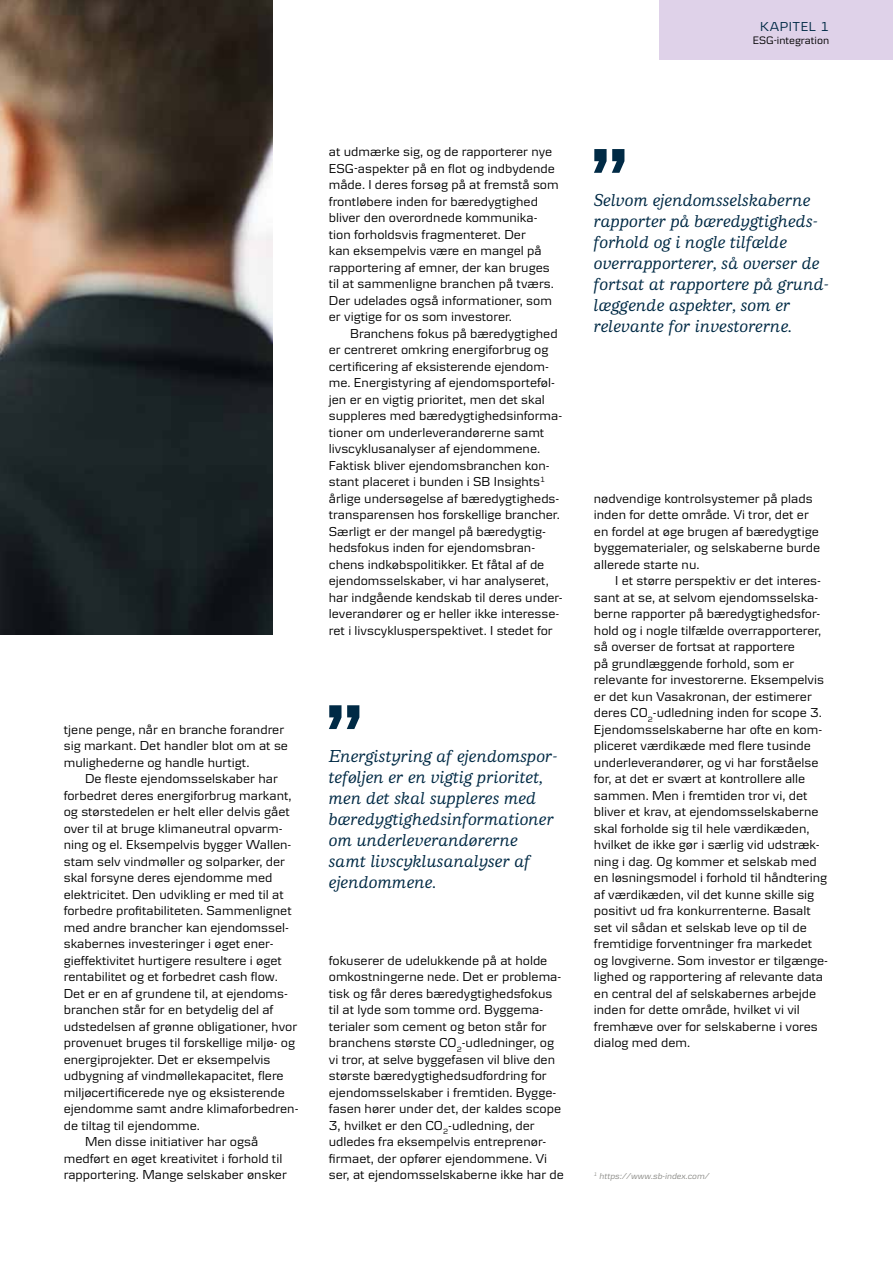
<style>
.page{position:relative;width:893px;height:1263px;background:#fff}
.page>*{position:absolute;margin:0;border:0;box-sizing:border-box;transform-origin:0 0}
.t1{font:italic 500 18px/21px "Danske Human";color:#002a45}
.t2{font:13.5px/16.5px "Danske Textv 2";color:#000}
.t3{font:13.5px "Danske Textv 2";letter-spacing:.04em;color:#002a45}
.t4{font:11.25px "Danske Textv 2";color:#000}
.t5{font:italic 9px "Danske Textv 2";color:#8c8c88}
</style>
<div class="page">
<img style="left:0;top:0;width:272px;height:635px">
<svg style="left:329px;top:705px;width:30px;height:24px"></svg>
<div style="left:659px;top:0;width:234px;height:60px;background:#dfd2e9"></div>
<svg style="left:594px;top:149px;width:30px;height:24px"></svg>
<p class="t3" style="left:760px;top:19px;width:70px">KAPITEL 1</p>
<p class="t4" style="left:753px;top:34px;width:78px">ESG-integration</p>
<p class="t2" style="left:329px;top:143px;width:231px">at udmærke sig, og de rapporterer nye ESG-aspekter på en flot og indbydende måde. I deres forsøg på at fremstå som frontløbere inden for bæredygtighed bliver den overordnede kommunika&shy;tion forholdsvis fragmenteret. Der<br>kan eksempelvis være en mangel på rapportering af emner, der kan bruges til at sammenligne branchen på tværs.<br>Der udelades også informationer, som er vigtige for os som investorer.</p>
<p class="t2" style="left:329px;top:325px;width:235px;text-indent:21px">Branchens fokus på bæredygtighed er centreret omkring energiforbrug og certificering af eksisterende ejendom&shy;me. Energistyring af ejendomsporteføl&shy;jen er en vigtig prioritet, men det skal suppleres med bæredygtighedsinforma&shy;tioner om underleverandørerne samt livscyklusanalyser af ejendommene.<br>Faktisk bliver ejendomsbranchen kon&shy;stant placeret i bunden i SB Insights<sup>1 </sup>årlige undersøgelse af bæredygtigheds&shy;transparensen hos forskellige brancher.<br>Særligt er der mangel på bæredygtig&shy;hedsfokus inden for ejendomsbran&shy;chens indkøbspolitikker. Et fåtal af de ejendomsselskaber, vi har analyseret, har indgående kendskab til deres under&shy;leverandører og er heller ikke interesse&shy;ret i livscyklusperspektivet. I stedet for</p>
<p class="t2" style="left:64px;top:721px;width:226px">tjene penge, når en branche forandrer sig markant. Det handler blot om at se mulighederne og handle hurtigt.</p>
<p class="t2" style="left:85px;top:770px;width:194px">De fleste ejendomsselskaber har</p>
<p class="t2" style="left:64px;top:787px;width:229px">forbedret deres energiforbrug markant,</p>
<p class="t2" style="left:64px;top:803px;width:228px">og størstedelen er helt eller delvis gået</p>
<p class="t2" style="left:64px;top:820px;width:220px">over til at bruge klimaneutral opvarm-</p>
<p class="t2" style="left:64px;top:836px;width:229px">ning og el. Eksempelvis bygger Wallen-</p>
<p class="t2" style="left:64px;top:853px;width:223px">stam selv vindmøller og solparker, der</p>
<p class="t2" style="left:64px;top:869px;width:210px">skal forsyne deres ejendomme med</p>
<p class="t2" style="left:64px;top:886px;width:222px">elektricitet. Den udvikling er med til at</p>
<p class="t2" style="left:64px;top:902px;width:230px">forbedre profitabiliteten. Sammenlignet</p>
<p class="t2" style="left:64px;top:919px;width:227px">med andre brancher kan ejendomssel-</p>
<p class="t2" style="left:64px;top:935px;width:211px">skabernes investeringer i øget ener-</p>
<p class="t2" style="left:64px;top:952px;width:220px">gieffektivitet hurtigere resultere i øget</p>
<p class="t2" style="left:64px;top:968px;width:216px">rentabilitet og et forbedret cash flow.</p>
<p class="t2" style="left:64px;top:985px;width:226px">Det er en af grundene til, at ejendoms-</p>
<p class="t2" style="left:64px;top:1001px;width:211px">branchen står for en betydelig del af</p>
<p class="t2" style="left:64px;top:1018px;width:235px">udstedelsen af grønne obligationer, hvor</p>
<p class="t2" style="left:64px;top:1034px;width:233px">provenuet bruges til forskellige miljø- og</p>
<p class="t2" style="left:64px;top:1051px;width:208px">energiprojekter. Det er eksempelvis</p>
<p class="t2" style="left:64px;top:1067px;width:221px">udbygning af vindmøllekapacitet, flere</p>
<p class="t2" style="left:64px;top:1084px;width:223px">miljøcertificerede nye og eksisterende</p>
<p class="t2" style="left:64px;top:1100px;width:236px">ejendomme samt andre klimaforbedren-</p>
<p class="t2" style="left:64px;top:1117px;width:138px">de tiltag til ejendomme.</p>
<p class="t2" style="left:85px;top:1133px;width:175px">Men disse initiativer har også</p>
<p class="t2" style="left:64px;top:1150px;width:220px">medført en øget kreativitet i forhold til</p>
<p class="t2" style="left:64px;top:1166px;width:225px">rapportering. Mange selskaber ønsker</p>
<h1 class="t1" style="left:329px;top:746px;width:230px">Energistyring af ejendomspor&shy;teføljen er en vigtig prioritet, men det skal suppleres med bæredygtighedsinformationer om underleverandørerne samt livscyklusanalyser af ejendommene.</h1>
<p class="t2" style="left:329px;top:952px;width:237px">fokuserer de udelukkende på at holde omkostningerne nede. Det er problema&shy;tisk og får deres bæredygtighedsfokus til at lyde som tomme ord. Byggema&shy;terialer som cement og beton står for branchens største CO<sub>2</sub>-udledninger, og vi tror, at selve byggefasen vil blive den største bæredygtighedsudfordring for ejendomsselskaber i fremtiden. Bygge&shy;fasen hører under det, der kaldes scope 3, hvilket er den CO<sub>2</sub>-udledning, der udledes fra eksempelvis entreprenør&shy;firmaet, der opfører ejendommene. Vi ser, at ejendomsselskaberne ikke har de</p>
<h1 class="t1" style="left:594px;top:190px;width:236px">Selvom ejendomsselskaberne rapporter på bæredygtigheds&shy;forhold og i nogle tilfælde overrapporterer, så overser de fortsat at rapportere på grund&shy;læggende aspekter, som er relevante for investorerne.</h1>
<p class="t2" style="left:594px;top:490px;width:228px">nødvendige kontrolsystemer på plads inden for dette område. Vi tror, det er en fordel at øge brugen af bæredygtige byggematerialer, og selskaberne burde allerede starte nu.</p>
<p class="t2" style="left:594px;top:572px;width:236px;text-indent:21px">I et større perspektiv er det interes&shy;sant at se, at selvom ejendomsselska&shy;berne rapporter på bæredygtighedsfor&shy;hold og i nogle tilfælde overrapporterer, så overser de fortsat at rapportere<br>på grundlæggende forhold, som er relevante for investorerne. Eksempelvis er det kun Vasakronan, der estimerer deres CO<sub>2</sub>-udledning inden for scope 3.<br>Ejendomsselskaberne har ofte en kom&shy;pliceret værdikæde med flere tusinde underleverandører, og vi har forståelse for, at det er svært at kontrollere alle sammen. Men i fremtiden tror vi, det bliver et krav, at ejendomsselskaberne skal forholde sig til hele værdikæden, hvilket de ikke gør i særlig vid udstræk&shy;ning i dag. Og kommer et selskab med en løsningsmodel i forhold til håndtering af værdikæden, vil det kunne skille sig positivt ud fra konkurrenterne. Basalt set vil sådan et selskab leve op til de fremtidige forventninger fra markedet og lovgiverne. Som investor er tilgænge&shy;lighed og rapportering af relevante data en central del af selskabernes arbejde inden for dette område, hvilket vi vil fremhæve over for selskaberne i vores dialog med dem.</p>
<p class="t5" style="left:594px;top:1171px;width:117px"><sup>1</sup> https://www.sb-index.com/</p>
</div>
